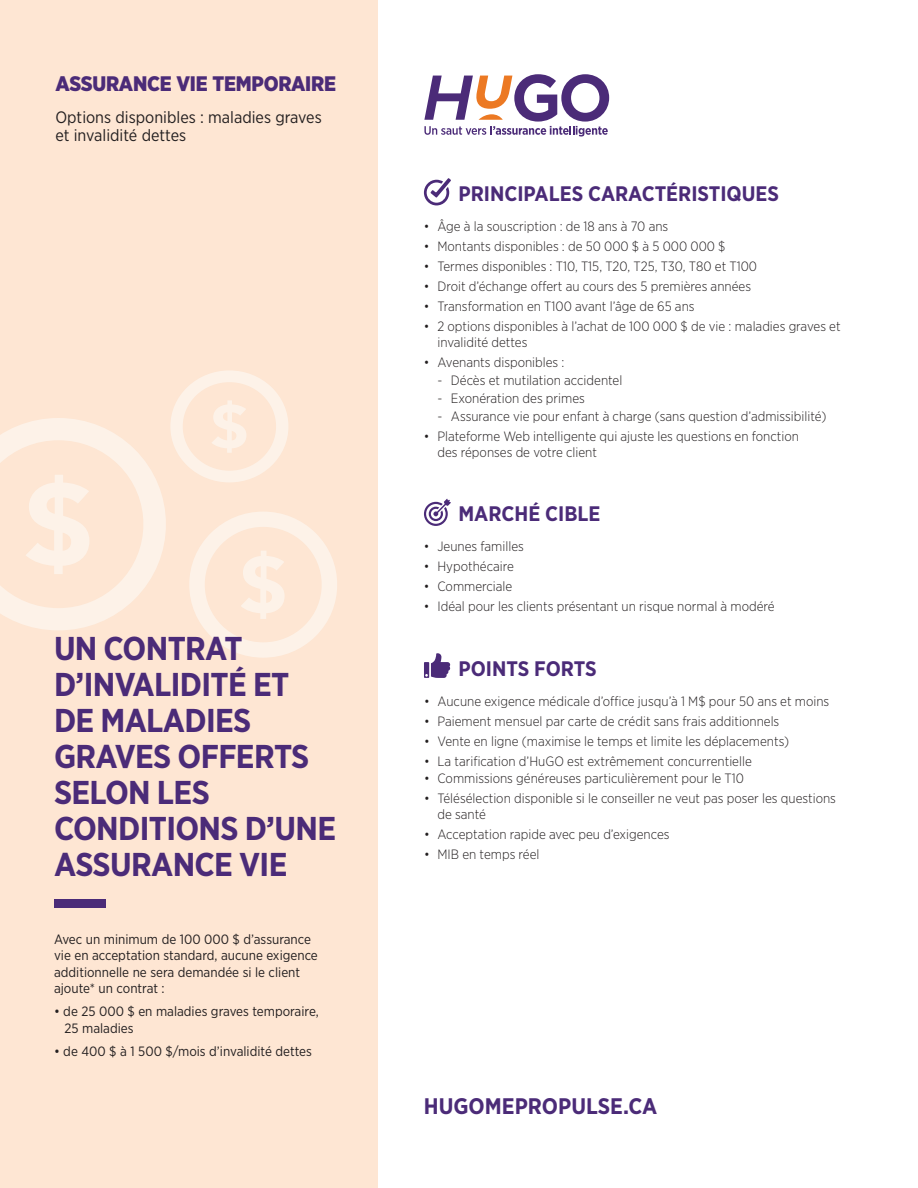
<style>
.page{position:relative;width:918px;height:1188px;background:#fff}
.page>*{position:absolute;margin:0;border:0;box-sizing:border-box;transform-origin:0 0}
.t1{font:700 33px/36px "Gotham Narrow";letter-spacing:-.02em;color:#4b2b78}
.t2{font:700 22.5px "Gotham Narrow";color:#4b2b78}
.t3{font:700 21px "Gotham Narrow";color:#4b2b78}
.t4{font:900 21px "Gotham Narrow";letter-spacing:-.01em;color:#4b2b78}
.t5{font:16.5px/18px "Gotham Narrow";color:#231f20}
.t6{font:300 13.5px/16.5px "Gotham Narrow";color:#231f20}
.t7{font:13.5px/16.5px "Gotham Narrow";color:#231f20}
</style>
<div class="page">
<div style="left:0;top:0;width:378px;height:1188px;background:#fee6d3"></div>
<div style="left:54px;top:899px;width:51px;height:9px;background:#4b2b78"></div>
<svg style="left:0;top:370px;width:337px;height:288px"></svg>
<svg style="left:424px;top:74px;width:185px;height:63px"></svg>
<svg style="left:424px;top:499px;width:27px;height:27px"></svg>
<svg style="left:424px;top:178px;width:27px;height:27px"></svg>
<svg style="left:424px;top:653px;width:27px;height:25px"></svg>
<p class="t4" style="left:55px;top:70px;width:282px">ASSURANCE VIE TEMPORAIRE</p>
<p class="t5" style="left:55px;top:107px;width:268px">Options disponibles : maladies graves et invalidité dettes</p>
<p class="t1" style="left:54px;top:630px;width:284px">UN CONTRAT<br>D’INVALIDITÉ ET<br>DE MALADIES<br>GRAVES OFFERTS<br>SELON LES<br>CONDITIONS D’UNE<br>ASSURANCE VIE</p>
<p class="t7" style="left:54px;top:930px;width:265px">Avec un minimum de 100 000 $ d’assurance vie en acceptation standard, aucune exigence additionnelle ne sera demandée si le client ajoute* un contrat :</p>
<p class="t7" style="left:65px;top:1003px;width:256px;text-indent:-11px">• de 25 000 $ en maladies graves temporaire,<br>25 maladies</p>
<p class="t7" style="left:54px;top:1043px;width:259px">• de 400 $ à 1 500 $/mois d’invalidité dettes</p>
<p class="t3" style="left:458px;top:180px;width:322px">PRINCIPALES CARACTÉRISTIQUES</p>
<p class="t6" style="left:424px;top:218px;width:246px">• Âge à la souscription : de 18 ans à 70 ans</p>
<p class="t6" style="left:424px;top:238px;width:303px">• Montants disponibles : de 50 000 $ à 5 000 000 $</p>
<p class="t6" style="left:424px;top:258px;width:335px">• Termes disponibles : T10, T15, T20, T25, T30, T80 et T100</p>
<p class="t6" style="left:424px;top:278px;width:329px">• Droit d’échange offert au cours des 5 premières années</p>
<p class="t6" style="left:424px;top:298px;width:272px">• Transformation en T100 avant l’âge de 65 ans</p>
<p class="t6" style="left:437px;top:318px;width:405px;text-indent:-14px">• 2 options disponibles à l’achat de 100 000 $ de vie : maladies graves et invalidité dettes</p>
<p class="t6" style="left:424px;top:354px;width:142px">• Avenants disponibles :</p>
<p class="t6" style="left:437px;top:372px;width:186px">- Décès et mutilation accidentel</p>
<p class="t6" style="left:437px;top:390px;width:149px">- Exonération des primes</p>
<p class="t6" style="left:437px;top:408px;width:390px">- Assurance vie pour enfant à charge (sans question d’admissibilité)</p>
<p class="t6" style="left:437px;top:428px;width:363px;text-indent:-14px">• Plateforme Web intelligente qui ajuste les questions en fonction des réponses de votre client</p>
<p class="t3" style="left:458px;top:500px;width:143px">MARCHÉ CIBLE</p>
<p class="t6" style="left:424px;top:538px;width:101px">• Jeunes familles</p>
<p class="t6" style="left:424px;top:558px;width:92px">• Hypothécaire</p>
<p class="t6" style="left:424px;top:578px;width:90px">• Commerciale</p>
<p class="t6" style="left:424px;top:598px;width:352px">• Idéal pour les clients présentant un risque normal à modéré</p>
<p class="t3" style="left:459px;top:655px;width:140px">POINTS FORTS</p>
<p class="t6" style="left:424px;top:693px;width:407px">• Aucune exigence médicale d’office jusqu’à 1 M$ pour 50 ans et moins</p>
<p class="t6" style="left:424px;top:713px;width:357px">• Paiement mensuel par carte de crédit sans frais additionnels</p>
<p class="t6" style="left:424px;top:733px;width:367px">• Vente en ligne (maximise le temps et limite les déplacements)</p>
<p class="t6" style="left:424px;top:753px;width:329px">• La tarification d’HuGO est extrêmement concurrentielle</p>
<p class="t6" style="left:424px;top:769px;width:322px">• Commissions généreuses particulièrement pour le T10</p>
<p class="t6" style="left:438px;top:789px;width:400px;text-indent:-14px">• Télésélection disponible si le conseiller ne veut pas poser les questions de santé</p>
<p class="t6" style="left:424px;top:826px;width:247px">• Acceptation rapide avec peu d’exigences</p>
<p class="t6" style="left:424px;top:846px;width:117px">• MIB en temps réel</p>
<p class="t2" style="left:424px;top:1091px;width:235px">HUGOMEPROPULSE.CA</p>
</div>
